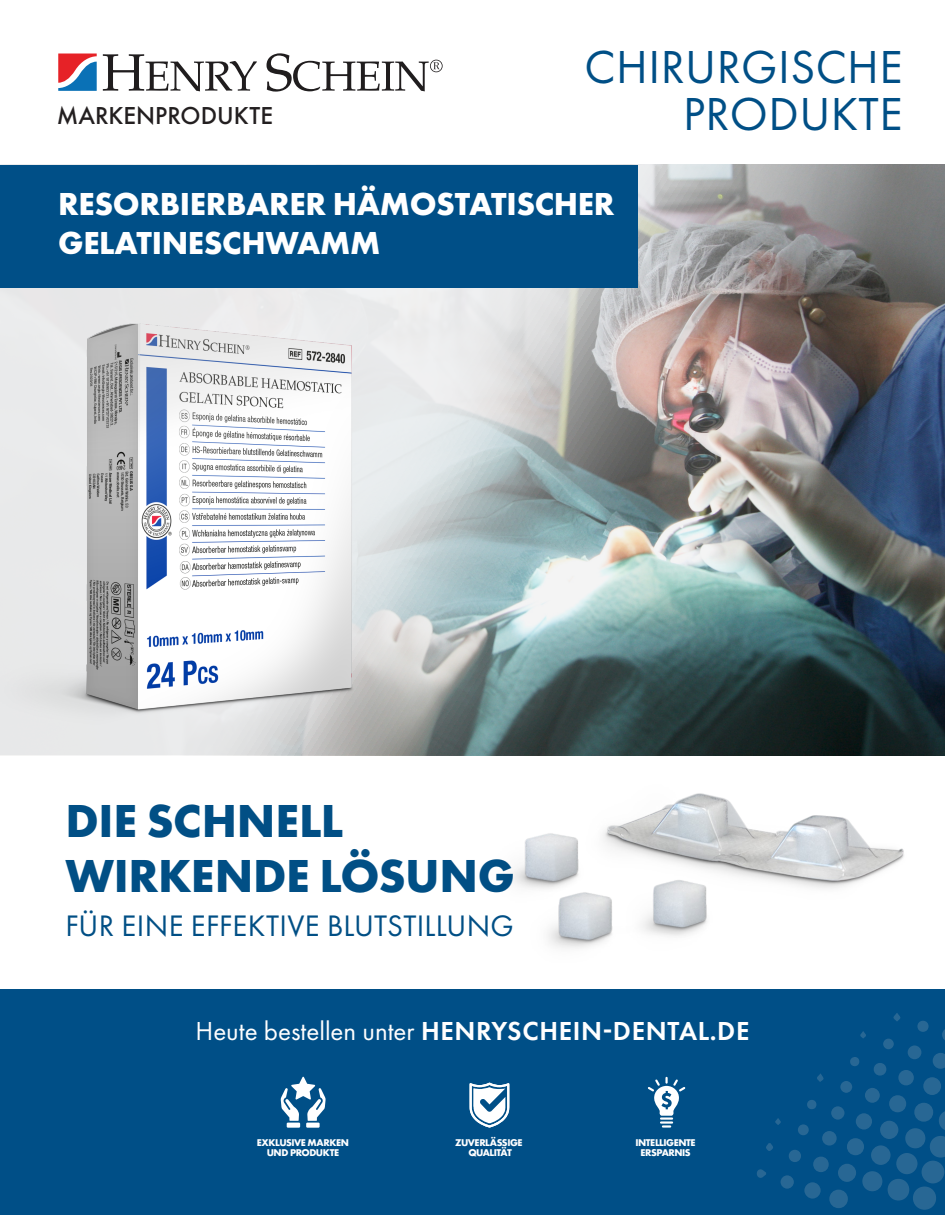
<style>
.page{position:relative;width:945px;height:1215px;background:#fff}
.page>*{position:absolute;margin:0;border:0;box-sizing:border-box;transform-origin:0 0}
.t1{font:700 48px/55.5px "Futura PT";letter-spacing:-.005em;color:#014f85}
.t2{font:48px "Futura PT";letter-spacing:.01em;color:#004f86}
.t3{font:700 33px/39px "Futura PT";letter-spacing:-.01em;color:#fff}
.t4{font:30.75px "Futura PT";letter-spacing:.01em;color:#014f85}
.t5{font:600 27px "Futura PT";letter-spacing:.025em;color:#fff}
.t6{font:500 22.5px "Futura";color:#231f20}
.t7{font:700 9px/10.5px "Futura";letter-spacing:-.05em;color:#fff;text-align:center}
.s1{font-weight:400}
</style>
<div class="page">
<img style="left:0;top:165px;width:944px;height:590px">
<svg style="left:103px;top:54px;width:154px;height:37px"></svg>
<svg style="left:58px;top:54px;width:39px;height:37px"></svg>
<svg style="left:267px;top:53px;width:176px;height:39px"></svg>
<div style="left:0;top:990px;width:945px;height:225px;background:#004f87"></div>
<div style="left:888px;top:1179px;width:21px;height:22px;background:#286794;border-radius:50%"></div>
<svg style="left:894px;top:1110px;width:51px;height:100px"></svg>
<div style="left:905px;top:1128px;width:20px;height:20px;background:#286794;border-radius:50%"></div>
<div style="left:862px;top:1171px;width:21px;height:20px;background:#286794;border-radius:50%"></div>
<div style="left:871px;top:1145px;width:20px;height:20px;background:#286794;border-radius:50%"></div>
<div style="left:914px;top:1103px;width:19px;height:19px;background:#286794;border-radius:50%"></div>
<div style="left:829px;top:1190px;width:19px;height:18px;background:#286794;border-radius:50%"></div>
<div style="left:880px;top:1121px;width:19px;height:18px;background:#286794;border-radius:50%"></div>
<div style="left:838px;top:1164px;width:18px;height:18px;background:#286794;border-radius:50%"></div>
<div style="left:923px;top:1077px;width:18px;height:18px;background:#286794;border-radius:50%"></div>
<div style="left:889px;top:1095px;width:17px;height:17px;background:#286794;border-radius:50%"></div>
<div style="left:847px;top:1138px;width:17px;height:17px;background:#286794;border-radius:50%"></div>
<div style="left:856px;top:1113px;width:16px;height:17px;background:#286794;border-radius:50%"></div>
<svg style="left:804px;top:1182px;width:17px;height:17px"></svg>
<svg style="left:933px;top:1053px;width:12px;height:16px"></svg>
<div style="left:898px;top:1070px;width:16px;height:15px;background:#286794;border-radius:50%"></div>
<div style="left:813px;top:1157px;width:16px;height:15px;background:#286794;border-radius:50%"></div>
<div style="left:865px;top:1088px;width:15px;height:15px;background:#286794;border-radius:50%"></div>
<div style="left:822px;top:1131px;width:15px;height:15px;background:#286794;border-radius:50%"></div>
<div style="left:908px;top:1045px;width:13px;height:14px;background:#286794;border-radius:50%"></div>
<svg style="left:942px;top:1029px;width:3px;height:11px"></svg>
<div style="left:780px;top:1175px;width:14px;height:14px;background:#286794;border-radius:50%"></div>
<svg style="left:831px;top:1106px;width:14px;height:14px"></svg>
<div style="left:874px;top:1063px;width:12px;height:13px;background:#286794;border-radius:50%"></div>
<div style="left:789px;top:1150px;width:12px;height:12px;background:#286794;border-radius:50%"></div>
<div style="left:840px;top:1081px;width:12px;height:12px;background:#286794;border-radius:50%"></div>
<div style="left:917px;top:1021px;width:12px;height:11px;background:#286794;border-radius:50%"></div>
<div style="left:798px;top:1124px;width:11px;height:11px;background:#286794;border-radius:50%"></div>
<div style="left:883px;top:1039px;width:11px;height:10px;background:#286794;border-radius:50%"></div>
<div style="left:850px;top:1057px;width:9px;height:9px;background:#286794;border-radius:4px"></div>
<div style="left:807px;top:1100px;width:10px;height:9px;background:#286794;border-radius:50%"></div>
<svg style="left:757px;top:1169px;width:9px;height:9px"></svg>
<svg style="left:766px;top:1143px;width:7px;height:8px"></svg>
<svg style="left:893px;top:1013px;width:8px;height:9px"></svg>
<svg style="left:817px;top:1073px;width:7px;height:9px"></svg>
<svg style="left:860px;top:1031px;width:6px;height:8px"></svg>
<svg style="left:775px;top:1118px;width:6px;height:7px"></svg>
<img style="left:511px;top:793px;width:393px;height:155px">
<img style="left:0;top:317px;width:356px;height:438px">
<div style="left:0;top:165px;width:638px;height:123px;background:#004f87"></div>
<div style="left:306px;top:1123px;width:14px;height:5px;background:#fff"></div>
<div style="left:287px;top:1123px;width:13px;height:5px;background:#fff"></div>
<svg style="left:281px;top:1077px;width:45px;height:44px"></svg>
<svg style="left:470px;top:1083px;width:39px;height:45px"></svg>
<svg style="left:648px;top:1077px;width:37px;height:51px"></svg>
<p class="t6" style="left:57px;top:100px;width:218px">MARKENPRODUKTE</p>
<p class="t2" style="left:585px;top:39px;width:320px">CHIRURGISCHE</p>
<p class="t2" style="left:683px;top:85px;width:221px">PRODUKTE</p>
<p class="t3" style="left:58px;top:184px;width:558px">RESORBIERBARER HÄMOSTATISCHER<br>GELATINESCHWAMM</p>
<p class="t1" style="left:66px;top:792px;width:451px">DIE SCHNELL<br>WIRKENDE LÖSUNG</p>
<p class="t4" style="left:65px;top:907px;width:450px">FÜR EINE EFFEKTIVE BLUTSTILLUNG</p>
<p class="t5" style="left:195px;top:1014px;width:555px"><span class="s1">Heute bestellen unter</span> HENRYSCHEIN-DENTAL.DE</p>
<p class="t7" style="left:257px;top:1137px;width:94px">EXKLUSIVE MARKEN<br>UND PRODUKTE</p>
<p class="t7" style="left:455px;top:1137px;width:69px">ZUVERLÄSSIGE<br>QUALITÄT</p>
<p class="t7" style="left:635px;top:1137px;width:62px">INTELLIGENTE<br>ERSPARNIS</p>
</div>
